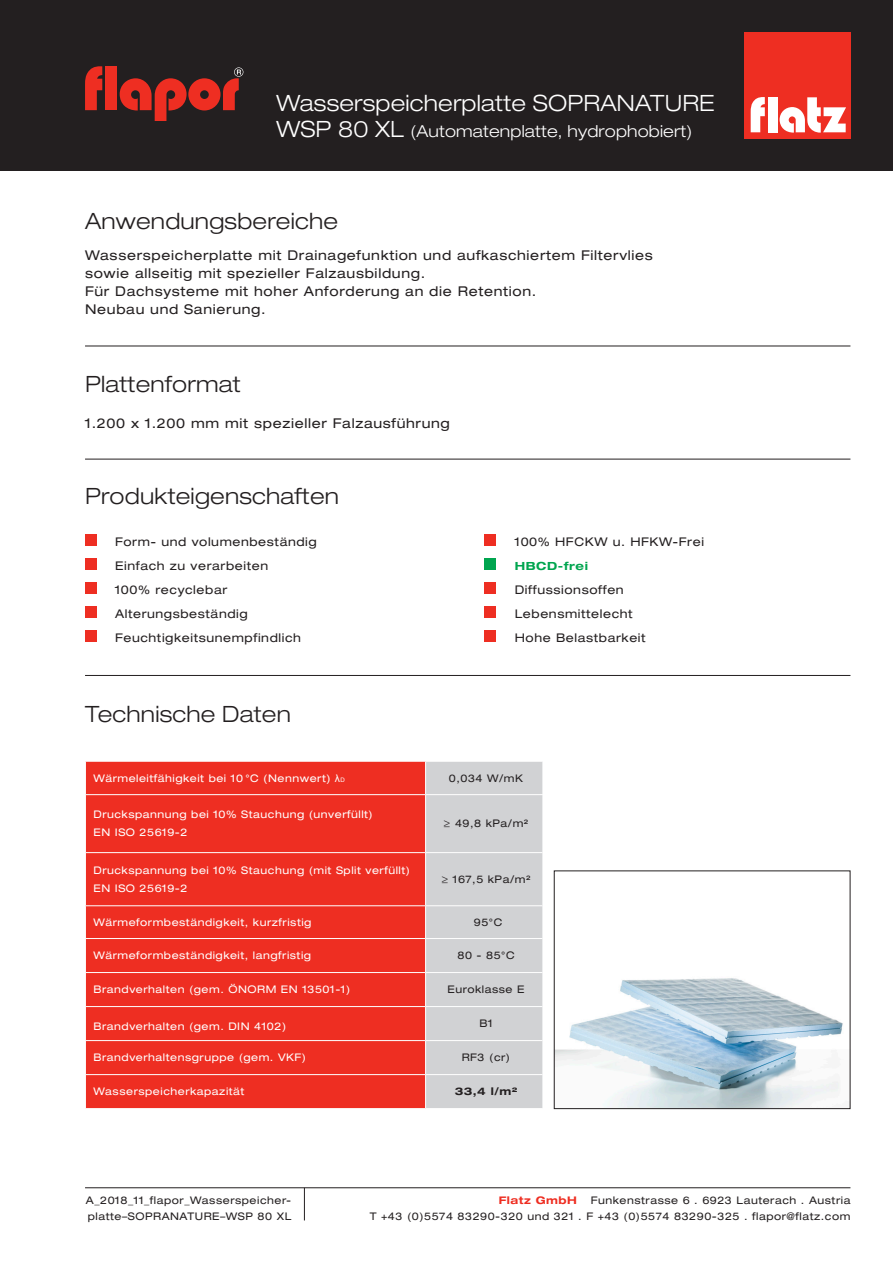
<style>
.page{position:relative;width:893px;height:1263px;background:#fff}
.page>*{position:absolute;margin:0;border:0;box-sizing:border-box;transform-origin:0 0}
.t1{font:300 expanded 22.5px "Helvetica Neue LT Std";letter-spacing:.01em;color:#231f20}
.t2{font:300 expanded 22.5px "Helvetica Neue LT Std";letter-spacing:.01em;color:#fff}
.t3{font:300 expanded 16.5px "Helvetica Neue LT Std";letter-spacing:.01em;color:#fff}
.t4{font:expanded 13.5px/18px "Helvetica Neue LT Std";letter-spacing:.05em;color:#231f20}
.t5{font:expanded 12px/24px "Helvetica Neue LT Std";letter-spacing:.05em;color:#231f20}
.t6{font:700 expanded 11.25px "Helvetica Neue LT Std";letter-spacing:.05em;color:#00a54f}
.t7{font:expanded 10.5px/18px "Helvetica Neue LT Std";letter-spacing:.05em;color:#fff}
.t8{font:expanded 10.5px/16.5px "Helvetica Neue LT Std";letter-spacing:.05em;color:#231f20;text-align:right}
.t9{font:700 expanded 10.5px "Helvetica Neue LT Std";letter-spacing:.05em;color:#ee2e22}
.t10{font:700 expanded 10.5px "Helvetica Neue LT Std";color:#231f20}
.s1{font-size:22.5px}
.s2{font-family:"Arial";font-stretch:normal}
.s3{font-family:"Arial";font-stretch:normal;font-size:6.15px}
</style>
<div class="page">
<hr style="left:85px;top:1187px;width:765px;height:1px;background:#231f20">
<hr style="left:304px;top:1188px;width:1px;height:32px;background:#231f20">
<div style="left:0;top:0;width:893px;height:170px;background:#231f20"></div>
<svg style="left:85px;top:66px;width:17px;height:44px"></svg>
<div style="left:105px;top:66px;width:12px;height:44px;background:#ee2e22"></div>
<svg style="left:120px;top:67px;width:123px;height:54px"></svg>
<div style="left:744px;top:32px;width:106px;height:106px;background:#ee2e22"></div>
<svg style="left:751px;top:97px;width:14px;height:35px"></svg>
<div style="left:768px;top:97px;width:9px;height:35px;background:#fff"></div>
<svg style="left:780px;top:97px;width:66px;height:36px"></svg>
<div style="left:86px;top:762px;width:339px;height:346px;background:#ee2e22"></div>
<div style="left:426px;top:762px;width:117px;height:346px;background:#d1d2d4"></div>
<hr style="left:85px;top:794px;width:341px;height:1px;background:#fff">
<hr style="left:426px;top:794px;width:117px;height:1px;background:#fff">
<hr style="left:85px;top:852px;width:341px;height:1px;background:#fff">
<hr style="left:426px;top:852px;width:117px;height:1px;background:#fff">
<hr style="left:85px;top:905px;width:341px;height:1px;background:#fff">
<hr style="left:426px;top:905px;width:117px;height:1px;background:#fff">
<hr style="left:85px;top:938px;width:341px;height:1px;background:#fff">
<hr style="left:426px;top:938px;width:117px;height:1px;background:#fff">
<hr style="left:85px;top:972px;width:341px;height:1px;background:#fff">
<hr style="left:426px;top:972px;width:117px;height:1px;background:#fff">
<hr style="left:85px;top:1006px;width:341px;height:1px;background:#fff">
<hr style="left:426px;top:1006px;width:117px;height:1px;background:#fff">
<hr style="left:85px;top:1040px;width:341px;height:1px;background:#fff">
<hr style="left:426px;top:1040px;width:117px;height:1px;background:#fff">
<hr style="left:85px;top:1074px;width:341px;height:1px;background:#fff">
<hr style="left:426px;top:1074px;width:117px;height:1px;background:#fff">
<hr style="left:85px;top:346px;width:765px;height:1px;background:#231f20">
<hr style="left:85px;top:675px;width:765px;height:1px;background:#231f20">
<hr style="left:85px;top:459px;width:765px;height:1px;background:#231f20">
<img style="left:556px;top:978px;width:287px;height:129px">
<div style="left:554px;top:870px;width:296px;height:239px;border:1px solid #231f20"></div>
<div style="left:85px;top:535px;width:11px;height:11px;background:#ee2e22"></div>
<div style="left:85px;top:559px;width:11px;height:11px;background:#ee2e22"></div>
<div style="left:85px;top:583px;width:11px;height:11px;background:#ee2e22"></div>
<div style="left:85px;top:607px;width:11px;height:11px;background:#ee2e22"></div>
<div style="left:85px;top:631px;width:11px;height:11px;background:#ee2e22"></div>
<div style="left:485px;top:535px;width:11px;height:11px;background:#ee2e22"></div>
<div style="left:485px;top:559px;width:11px;height:11px;background:#00a54f"></div>
<div style="left:485px;top:583px;width:11px;height:11px;background:#ee2e22"></div>
<div style="left:485px;top:607px;width:11px;height:11px;background:#ee2e22"></div>
<div style="left:485px;top:631px;width:11px;height:11px;background:#ee2e22"></div>
<h1 class="t2" style="left:276px;top:90px;width:440px">Wasserspeicherplatte SOPRANATURE</h1>
<h2 class="t3" style="left:276px;top:121px;width:417px"><span class="s1">WSP 80 XL</span> (Automatenplatte, hydrophobiert)</h2>
<h1 class="t1" style="left:85px;top:207px;width:255px">Anwendungsbereiche</h1>
<p class="t4" style="left:85px;top:246px;width:569px">Wasserspeicherplatte mit Drainagefunktion und aufkaschiertem Filtervlies sowie allseitig mit spezieller Falzausbildung.<br>Für Dachsysteme mit hoher Anforderung an die Retention.<br>Neubau und Sanierung.</p>
<h1 class="t1" style="left:85px;top:371px;width:157px">Plattenformat</h1>
<p class="t4" style="left:85px;top:414px;width:366px">1.200 x 1.200 mm mit spezieller Falzausführung</p>
<h1 class="t1" style="left:85px;top:483px;width:255px">Produkteigenschaften</h1>
<p class="t5" style="left:115px;top:530px;width:203px">Form- und volumenbeständig<br>Einfach zu verarbeiten<br>100% recyclebar<br>Alterungsbeständig<br>Feuchtigkeitsunempfindlich</p>
<p class="t5" style="left:515px;top:530px;width:191px">100% HFCKW u. HFKW-Frei</p>
<p class="t6" style="left:515px;top:559px;width:75px">HBCD-frei</p>
<p class="t5" style="left:515px;top:578px;width:132px">Diffussionsoffen<br>Lebensmittelecht<br>Hohe Belastbarkeit</p>
<h1 class="t1" style="left:85px;top:700px;width:207px">Technische Daten</h1>
<p class="t7" style="left:93px;top:769px;width:253px">Wärmeleitfähigkeit bei 10 °C (Nennwert) <span class="s2">λ</span><span class="s3">D</span></p>
<p class="t8" style="left:449px;top:769px;width:76px">0,034 W/mK</p>
<p class="t7" style="left:93px;top:805px;width:281px">Druckspannung bei 10% Stauchung (unverfüllt)<br>EN ISO 25619-2</p>
<p class="t8" style="left:444px;top:815px;width:86px">≥ 49,8 kPa/m²</p>
<p class="t7" style="left:93px;top:861px;width:318px">Druckspannung bei 10% Stauchung (mit Split verfüllt)<br>EN ISO 25619-2</p>
<p class="t8" style="left:441px;top:871px;width:91px">≥ 167,5 kPa/m²</p>
<p class="t7" style="left:93px;top:913px;width:219px">Wärmeformbeständigkeit, kurzfristig</p>
<p class="t8" style="left:474px;top:914px;width:30px">95°C</p>
<p class="t7" style="left:93px;top:946px;width:219px">Wärmeformbeständigkeit, langfristig</p>
<p class="t8" style="left:457px;top:947px;width:59px">80 - 85°C</p>
<p class="t7" style="left:93px;top:980px;width:258px">Brandverhalten (gem. ÖNORM EN 13501-1)</p>
<p class="t8" style="left:447px;top:981px;width:79px">Euroklasse E</p>
<p class="t7" style="left:93px;top:1017px;width:194px">Brandverhalten (gem. DIN 4102)</p>
<p class="t8" style="left:479px;top:1015px;width:15px">B1</p>
<p class="t7" style="left:93px;top:1048px;width:214px">Brandverhaltensgruppe (gem. VKF)</p>
<p class="t8" style="left:462px;top:1049px;width:50px">RF3 (cr)</p>
<p class="t7" style="left:93px;top:1082px;width:152px">Wasserspeicherkapazität</p>
<p class="t10" style="left:455px;top:1085px;width:64px">33,4 l/m²</p>
<p class="t8" style="left:86px;top:1192px;width:207px;text-align:left">A_2018_11_flapor_Wasserspeicher&shy;platte–SOPRANATURE–WSP 80 XL</p>
<p class="t9" style="left:499px;top:1193px;width:80px">Flatz GmbH</p>
<p class="t8" style="left:370px;top:1192px;width:482px">Funkenstrasse 6 . 6923 Lauterach . Austria<br>T +43 (0)5574 83290-320 und 321 . F +43 (0)5574 83290-325 . flapor@flatz.com</p>
</div>
